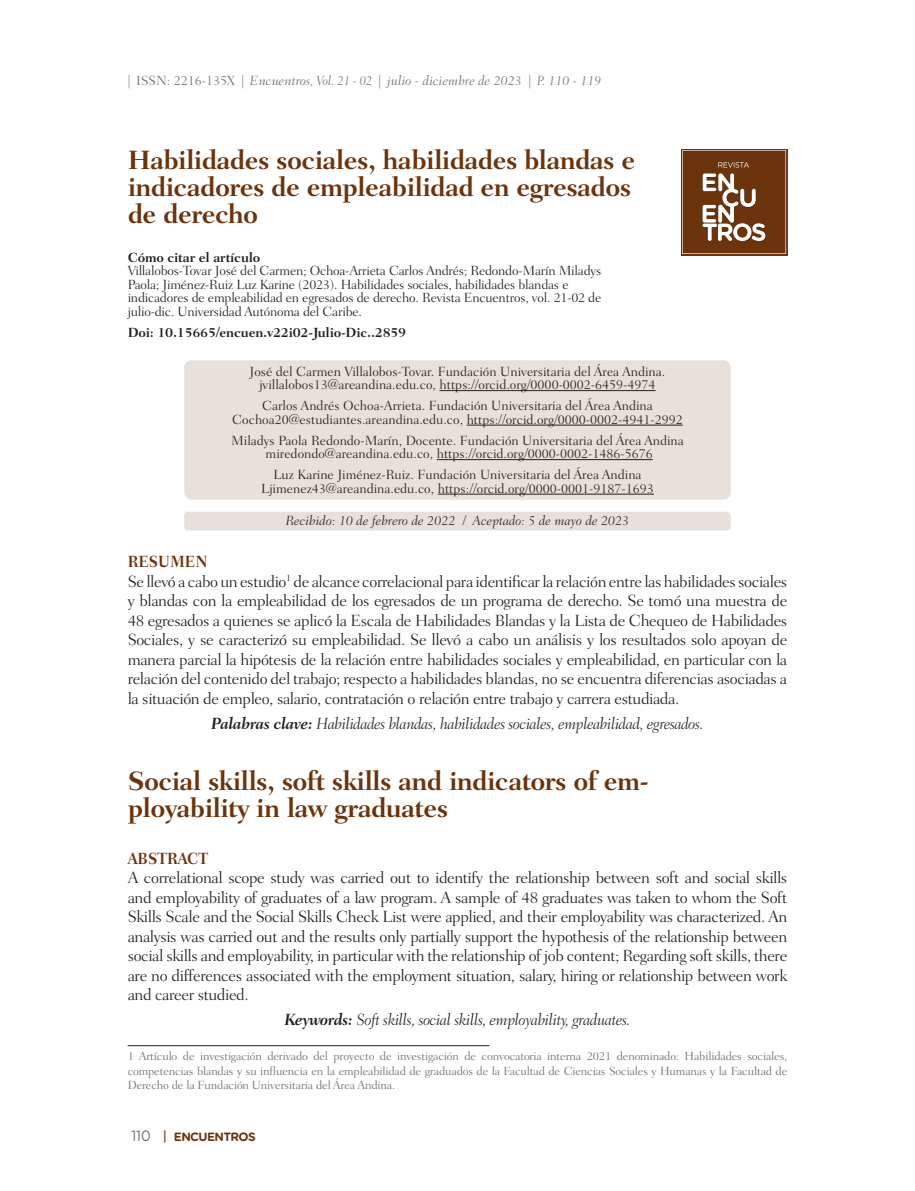
<style>
.page{position:relative;width:915px;height:1191px;background:#fff}
.page>*{position:absolute;margin:0;border:0;box-sizing:border-box;transform-origin:0 0}
.Título{font:700 27px/27px "Fairfield LT Std";letter-spacing:-.025em;color:#6b340d}
.Texto_Resumen{font:300 16.5px/19.5px "Fairfield LT Std";letter-spacing:-.025em;color:#231f20;text-align:justify}
.Claves{font:italic 300 16.5px "Fairfield LT Std";letter-spacing:-.025em;color:#231f20;scale:.95 1}
.Resumen_Abstract{font:700 16.5px "Fairfield LT Std";color:#6b340d;scale:.9 1}
.Autores{font:300 13.5px "Fairfield LT Std";color:#231f20}
.Cita{font:300 13.5px/13.5px "Fairfield LT Std";letter-spacing:-.015em;color:#231f20}
.t1{font:italic 300 13.5px "Fairfield LT Std";color:#6c6d70}
.Cita-2{font:700 13.5px "Fairfield LT Std";letter-spacing:-.015em;color:#231f20}
.Recibido{font:italic 300 13.5px "Fairfield LT Std";color:#231f20}
.Notas_de_página{font:300 12px/14.4px "Fairfield LT Std";letter-spacing:-.01em;color:#6c6d70;text-align:justify}
.t2{font:700 12px "Gotham Rounded";letter-spacing:-.05em;color:#6b340d}
.s1{color:#8e5f3f}
.s2{font-style:normal}
.s3{font-weight:700}
.s4{font-weight:400;font-size:15px;color:#6c6d70}
.s5{font-size:13.5px;color:#8e5f3f}
</style>
<div class="page">
<div style="left:184px;top:360px;width:546px;height:140px;background:#e8e0da;border-radius:8px"></div>
<div style="left:184px;top:512px;width:546px;height:18px;background:#e8e0da;border-radius:4px"></div>
<svg style="left:681px;top:149px;width:106px;height:106px"></svg>
<svg style="left:682px;top:150px;width:103px;height:104px;background:#825434"></svg>
<hr style="left:439px;top:390px;width:216px;height:1px;background:#231f20">
<hr style="left:466px;top:425px;width:216px;height:1px;background:#231f20">
<hr style="left:436px;top:459px;width:216px;height:1px;background:#231f20">
<hr style="left:437px;top:494px;width:216px;height:1px;background:#231f20">
<hr style="left:128px;top:1045px;width:361px;height:1px;background:#231f20">
<p class="t1" style="left:128px;top:72px;width:475px"><span class="s1">|</span> <span class="s2">ISSN: 2216-135X</span> <span class="s1">|</span> Encuentros, Vol. 21 - 02 <span class="s1">|</span> julio - diciembre de 2023 <span class="s1">|</span> P. 110 - 119</p>
<p class="Título" style="left:128px;top:146px;width:509px">Habilidades sociales, habilidades blandas e indicadores de empleabilidad en egresados de derecho</p>
<p class="Cita-2" style="left:128px;top:249px;width:134px">Cómo citar el artículo</p>
<p class="Cita" style="left:128px;top:264px;width:475px">Villalobos-Tovar José del Carmen; Ochoa-Arrieta Carlos Andrés; Redondo-Marín Miladys Paola; Jiménez-Ruiz Luz Karine (2023). Habilidades sociales, habilidades blandas e indicadores de empleabilidad en egresados de derecho. Revista Encuentros, vol. 21-02 de julio-dic. Universidad Autónoma del Caribe.</p>
<p class="Cita-2" style="left:128px;top:324px;width:280px">Doi: 10.15665/encuen.v22i02-Julio-Dic..2859</p>
<p class="Autores" style="left:249px;top:363px;width:417px">José del Carmen Villalobos-Tovar. Fundación Universitaria del Área Andina.</p>
<p class="Autores" style="left:259px;top:377px;width:397px">jvillalobos13@areandina.edu.co, https://orcid.org/0000-0002-6459-4974</p>
<p class="Autores" style="left:262px;top:398px;width:392px">Carlos Andrés Ochoa-Arrieta. Fundación Universitaria del Área Andina</p>
<p class="Autores" style="left:232px;top:411px;width:452px">Cochoa20@estudiantes.areandina.edu.co, https://orcid.org/0000-0002-4941-2992</p>
<p class="Autores" style="left:231px;top:432px;width:454px">Miladys Paola Redondo-Marín, Docente. Fundación Universitaria del Área Andina</p>
<p class="Autores" style="left:265px;top:446px;width:388px">miredondo@areandina.edu.co, https://orcid.org/0000-0002-1486-5676</p>
<p class="Autores" style="left:273px;top:467px;width:369px">Luz Karine Jiménez-Ruiz. Fundación Universitaria del Área Andina</p>
<p class="Autores" style="left:261px;top:480px;width:394px">Ljimenez43@areandina.edu.co, https://orcid.org/0000-0001-9187-1693</p>
<p class="Recibido" style="left:286px;top:513px;width:345px">Recibido: 10 de febrero de 2022 / Aceptado: 5 de mayo de 2023</p>
<p class="Resumen_Abstract" style="left:128px;top:552px;width:90px">RESUMEN</p>
<p class="Texto_Resumen" style="left:128px;top:571px;width:661px">Se llevó a cabo un estudio<sup>1</sup> de alcance correlacional para identificar la relación entre las habilidades sociales y blandas con la empleabilidad de los egresados de un programa de derecho. Se tomó una muestra de 48 egresados a quienes se aplicó la Escala de Habilidades Blandas y la Lista de Chequeo de Habilidades Sociales, y se caracterizó su empleabilidad. Se llevó a cabo un análisis y los resultados solo apoyan de manera parcial la hipótesis de la relación entre habilidades sociales y empleabilidad, en particular con la relación del contenido del trabajo; respecto a habilidades blandas, no se encuentra diferencias asociadas a la situación de empleo, salario, contratación o relación entre trabajo y carrera estudiada.</p>
<p class="Claves" style="left:211px;top:714px;width:519px"><span class="s3">Palabras clave:</span> Habilidades blandas, habilidades sociales, empleabilidad, egresados.</p>
<p class="Título" style="left:128px;top:768px;width:522px">Social skills, soft skills and indicators of em&shy;ployability in law graduates</p>
<p class="Resumen_Abstract" style="left:128px;top:848px;width:91px">ABSTRACT</p>
<p class="Texto_Resumen" style="left:128px;top:868px;width:661px">A correlational scope study was carried out to identify the relationship between soft and social skills and employability of graduates of a law program. A sample of 48 graduates was taken to whom the Soft Skills Scale and the Social Skills Check List were applied, and their employability was characterized. An analysis was carried out and the results only partially support the hypothesis of the relationship between social skills and employability, in particular with the relationship of job content; Regarding soft skills, there are no differences associated with the employment situation, salary, hiring or relationship between work and career studied.</p>
<p class="Claves" style="left:284px;top:1010px;width:366px"><span class="s3">Keywords:</span> Soft skills, social skills, employability, graduates.</p>
<p class="Notas_de_página" style="left:128px;top:1049px;width:661px">1 Artículo de investigación derivado del proyecto de investigación de convocatoria interna 2021 denominado: Habilidades sociales, competencias blandas y su influencia en la empleabilidad de graduados de la Facultad de Ciencias Sociales y Humanas y la Facultad de Derecho de la Fundación Universitaria del Área Andina.</p>
<p class="t2" style="left:131px;top:1128px;width:126px"><span class="s4">110</span> <span class="s5">|</span> ENCUENTROS</p>
</div>
